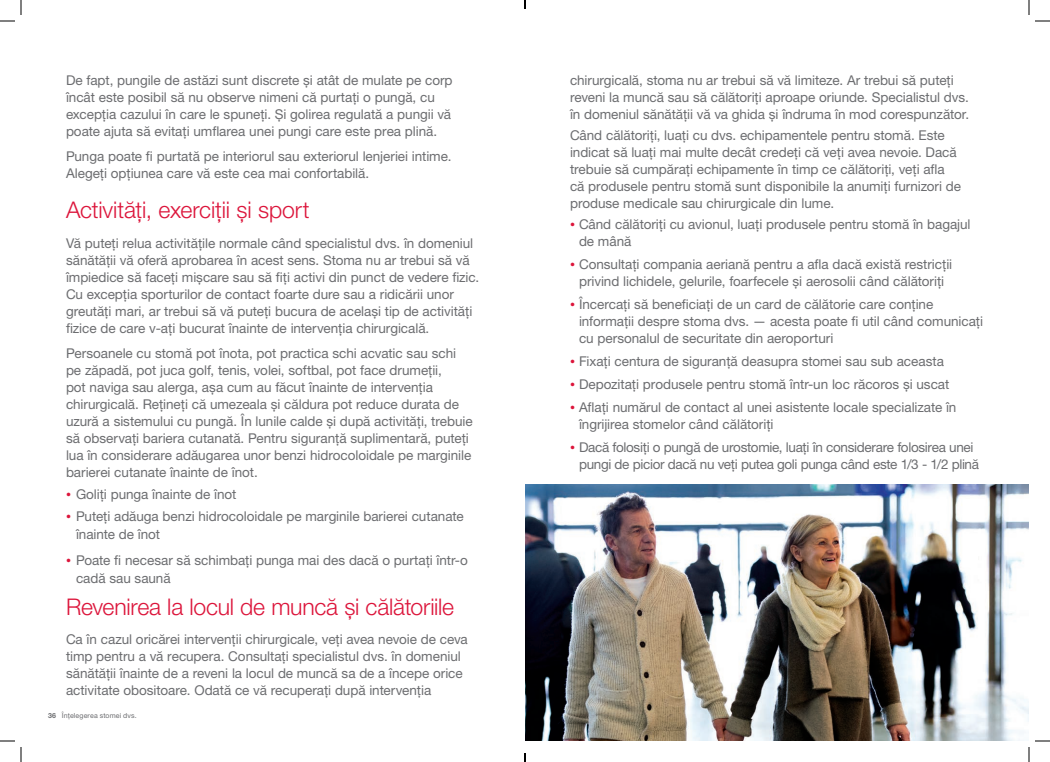
<style>
.page{position:relative;width:1050px;height:762px;background:#fff}
.page>*{position:absolute;margin:0;border:0;box-sizing:border-box;transform-origin:0 0}
.Heading_1{font:300 23px "Helvetica Neue LT Pro";letter-spacing:-.01em;color:#dc153b}
.Subhead-Red{font:300 23px "Helvetica Neue LT Pro";letter-spacing:-.005em;color:#dc153b}
.Body{font:13.5px/17px "Helvetica Neue LT Pro";letter-spacing:-.005em;color:#6c6d70}
.Body-2{font:13.5px/17px "Helvetica Neue LT Pro";letter-spacing:-.025em;color:#6c6d70}
.t1{font:7px "Helvetica Neue LT Pro";letter-spacing:.02em;color:#6c6d70}
.s1{font-size:10px;color:#dc153b}
.s2{font-weight:700}
</style>
<div class="page">
<img style="left:525px;top:484px;width:504px;height:257px">
<svg style="left:0;top:0;width:22px;height:22px"></svg>
<svg style="left:0;top:740px;width:22px;height:22px"></svg>
<svg style="left:1028px;top:0;width:22px;height:22px"></svg>
<svg style="left:1028px;top:740px;width:22px;height:22px"></svg>
<svg style="left:524px;top:0;width:2px;height:9px"></svg>
<svg style="left:524px;top:753px;width:2px;height:9px"></svg>
<p class="Body" style="left:66px;top:71px;width:388px">De fapt, pungile de astăzi sunt discrete și atât de mulate pe corp încât este posibil să nu observe nimeni că purtați o pungă, cu excepția cazului în care le spuneți. Și golirea regulată a pungii vă poate ajuta să evitați umflarea unei pungi care este prea plină.</p>
<p class="Body" style="left:66px;top:147px;width:387px">Punga poate fi purtată pe interiorul sau exteriorul lenjeriei intime.<br>Alegeți opțiunea care vă este cea mai confortabilă.</p>
<p class="Subhead-Red" style="left:66px;top:196px;width:245px">Activități, exerciții și sport</p>
<p class="Body" style="left:66px;top:234px;width:415px">Vă puteți relua activitățile normale când specialistul dvs. în domeniul sănătății vă oferă aprobarea în acest sens. Stoma nu ar trebui să vă împiedice să faceți mișcare sau să fiți activi din punct de vedere fizic.<br>Cu excepția sporturilor de contact foarte dure sau a ridicării unor greutăți mari, ar trebui să vă puteți bucura de același tip de activități fizice de care v-ați bucurat înainte de intervenția chirurgicală.</p>
<p class="Body" style="left:66px;top:344px;width:408px">Persoanele cu stomă pot înota, pot practica schi acvatic sau schi pe zăpadă, pot juca golf, tenis, volei, softbal, pot face drumeții,<br>pot naviga sau alerga, așa cum au făcut înainte de intervenția chirurgicală. Rețineți că umezeala și căldura pot reduce durata de uzură a sistemului cu pungă. În lunile calde și după activități, trebuie să observați bariera cutanată. Pentru siguranță suplimentară, puteți lua în considerare adăugarea unor benzi hidrocoloidale pe marginile barierei cutanate înainte de înot.</p>
<p class="Body" style="left:66px;top:485px;width:172px"><span class="s1">•</span> Goliți punga înainte de înot</p>
<p class="Body" style="left:76px;top:507px;width:389px;line-height:18px;text-indent:-10px"><span class="s1">•</span> Puteți adăuga benzi hidrocoloidale pe marginile barierei cutanate înainte de înot</p>
<p class="Body" style="left:76px;top:551px;width:393px;line-height:18px;text-indent:-10px"><span class="s1">•</span> Poate fi necesar să schimbați punga mai des dacă o purtați într-o cadă sau saună</p>
<p class="Heading_1" style="left:66px;top:593px;width:390px">Revenirea la locul de muncă și călătoriile</p>
<p class="Body" style="left:66px;top:631px;width:403px">Ca în cazul oricărei intervenții chirurgicale, veți avea nevoie de ceva timp pentru a vă recupera. Consultați specialistul dvs. în domeniul sănătății înainte de a reveni la locul de muncă sa de a începe orice activitate obositoare. Odată ce vă recuperați după intervenția</p>
<p class="t1" style="left:48px;top:711px;width:90px"><span class="s2">36</span> Înțelegerea stomei dvs.</p>
<p class="Body" style="left:570px;top:71px;width:401px">chirurgicală, stoma nu ar trebui să vă limiteze. Ar trebui să puteți reveni la muncă sau să călătoriți aproape oriunde. Specialistul dvs. în domeniul sănătății vă va ghida și îndruma în mod corespunzător.</p>
<p class="Body" style="left:570px;top:126px;width:393px">Când călătoriți, luați cu dvs. echipamentele pentru stomă. Este indicat să luați mai multe decât credeți că veți avea nevoie. Dacă trebuie să cumpărați echipamente în timp ce călătoriți, veți afla că produsele pentru stomă sunt disponibile la anumiți furnizori de produse medicale sau chirurgicale din lume.</p>
<p class="Body" style="left:579px;top:215px;width:393px;text-indent:-9px"><span class="s1">•</span> Când călătoriți cu avionul, luați produsele pentru stomă în bagajul de mână</p>
<p class="Body" style="left:570px;top:255px;width:384px;text-align:center"><span class="s1">•</span> Consultați compania aeriană pentru a afla dacă există restricții privind lichidele, gelurile, foarfecele și aerosolii când călătoriți</p>
<p class="Body" style="left:579px;top:295px;width:406px;text-indent:-9px"><span class="s1">•</span> Încercați să beneficiați de un card de călătorie care conține informații despre stoma dvs. — acesta poate fi util când comunicați cu personalul de securitate din aeroporturi</p>
<p class="Body" style="left:570px;top:352px;width:375px"><span class="s1">•</span> Fixați centura de siguranță deasupra stomei sau sub aceasta</p>
<p class="Body" style="left:570px;top:375px;width:381px"><span class="s1">•</span> Depozitați produsele pentru stomă într-un loc răcoros și uscat</p>
<p class="Body" style="left:579px;top:398px;width:379px;text-indent:-9px"><span class="s1">•</span> Aflați numărul de contact al unei asistente locale specializate în îngrijirea stomelor când călătoriți</p>
<p class="Body-2" style="left:579px;top:438px;width:402px;text-indent:-9px"><span class="s1">•</span> Dacă folosiți o pungă de urostomie, luați în considerare folosirea unei pungi de picior dacă nu veți putea goli punga când este 1/3 - 1/2 plină</p>
</div>
